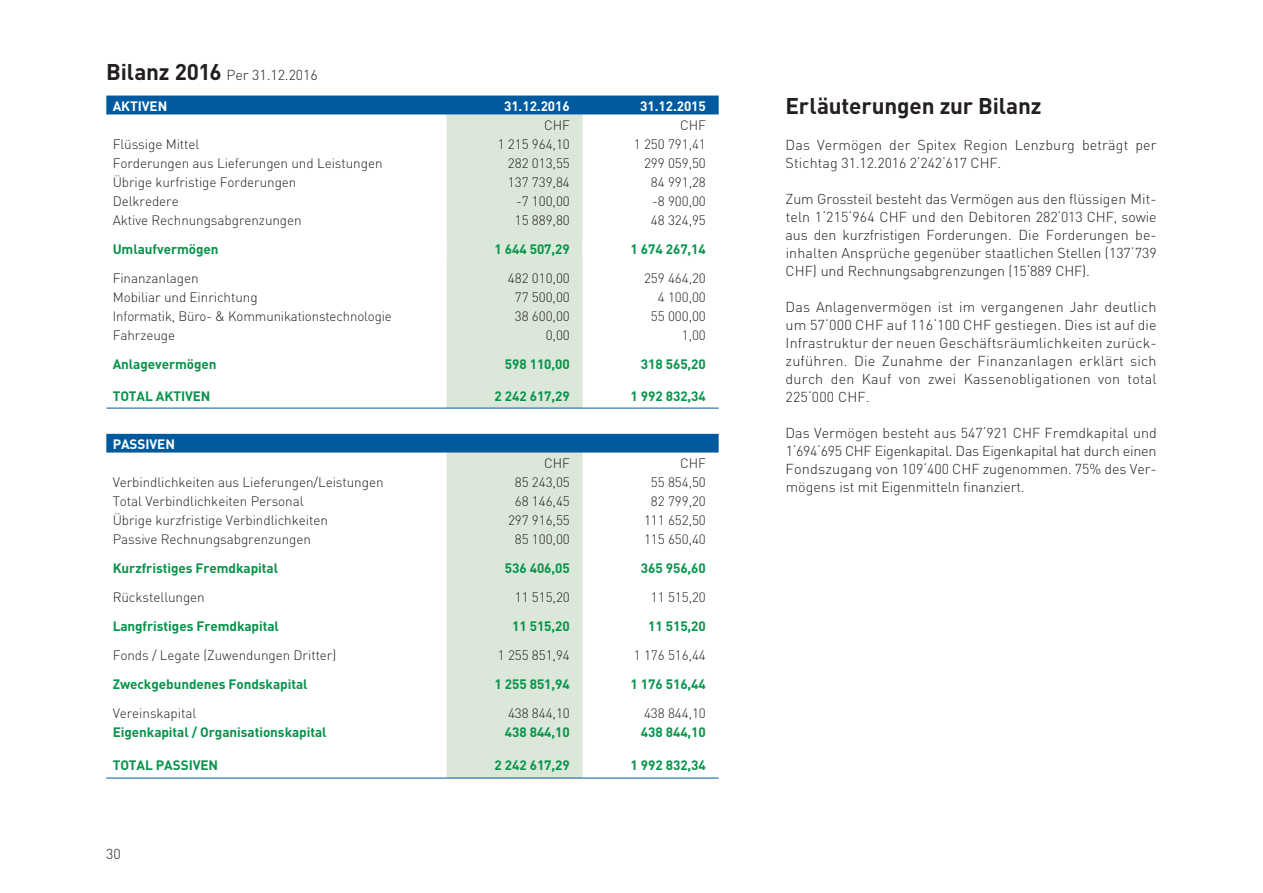
<style>
.page{position:relative;width:1263px;height:893px;background:#fff}
.page>*{position:absolute;margin:0;border:0;box-sizing:border-box;transform-origin:0 0}
.t1{font:700 22.5px "DIN";letter-spacing:-.01em;color:#231f20}
.t2{font:300 14.25px/18px "DIN";color:#231f20;text-align:justify}
.t3{font:300 13.5px "DIN";letter-spacing:-.005em;color:#231f20}
.t4{font:700 13.5px "DIN";letter-spacing:-.005em;color:#06934a}
.t5{font:700 13.5px "DIN";letter-spacing:-.005em;color:#fff}
.s1{font-weight:700;font-size:22.5px}
</style>
<div class="page">
<div style="left:106px;top:96px;width:613px;height:19px;background:#015a9d"></div>
<svg style="left:106px;top:407px;width:613px;height:371px"></svg>
<svg style="left:446px;top:115px;width:137px;height:663px;background:#d5e3d8"></svg>
<div style="left:446px;top:239px;width:137px;height:19px;background:#dbe7d9"></div>
<hr style="left:106px;top:778px;width:340px;height:1px;background:#015a9d">
<hr style="left:446px;top:778px;width:137px;height:1px;background:#015a9d">
<hr style="left:583px;top:778px;width:136px;height:1px;background:#015a9d">
<hr style="left:106px;top:408px;width:340px;height:1px;background:#015a9d">
<hr style="left:446px;top:408px;width:137px;height:1px;background:#015a9d">
<hr style="left:583px;top:408px;width:136px;height:1px;background:#015a9d">
<p class="t2" style="left:106px;top:66px;width:213px"><span class="s1">Bilanz 2016</span> Per 31.12.2016</p>
<p class="t5" style="left:113px;top:97px;width:56px">AKTIVEN</p>
<p class="t5" style="left:504px;top:97px;width:67px">31.12.2016</p>
<p class="t5" style="left:640px;top:97px;width:67px">31.12.2015</p>
<p class="t3" style="left:544px;top:117px;width:27px">CHF</p>
<p class="t3" style="left:680px;top:117px;width:27px">CHF</p>
<p class="t3" style="left:113px;top:136px;width:88px">Flüssige Mittel</p>
<p class="t3" style="left:498px;top:136px;width:74px">1 215 964,10</p>
<p class="t3" style="left:634px;top:136px;width:74px">1 250 791,41</p>
<p class="t3" style="left:113px;top:155px;width:271px">Forderungen aus Lieferungen und Leistungen</p>
<p class="t3" style="left:508px;top:155px;width:63px">282 013,55</p>
<p class="t3" style="left:644px;top:155px;width:63px">299 059,50</p>
<p class="t3" style="left:113px;top:174px;width:185px">Übrige kurfristige Forderungen</p>
<p class="t3" style="left:508px;top:174px;width:63px">137 739,84</p>
<p class="t3" style="left:651px;top:174px;width:56px">84 991,28</p>
<p class="t3" style="left:113px;top:193px;width:68px">Delkredere</p>
<p class="t3" style="left:516px;top:193px;width:55px">-7 100,00</p>
<p class="t3" style="left:652px;top:193px;width:55px">-8 900,00</p>
<p class="t3" style="left:113px;top:212px;width:191px">Aktive Rechnungsabgrenzungen</p>
<p class="t3" style="left:515px;top:212px;width:56px">15 889,80</p>
<p class="t3" style="left:651px;top:212px;width:56px">48 324,95</p>
<p class="t4" style="left:113px;top:240px;width:107px">Umlaufvermögen</p>
<p class="t4" style="left:494px;top:240px;width:77px">1 644 507,29</p>
<p class="t4" style="left:631px;top:240px;width:77px">1 674 267,14</p>
<p class="t3" style="left:113px;top:270px;width:88px">Finanzanlagen</p>
<p class="t3" style="left:508px;top:270px;width:63px">482 010,00</p>
<p class="t3" style="left:644px;top:270px;width:63px">259 464,20</p>
<p class="t3" style="left:113px;top:289px;width:146px">Mobiliar und Einrichtung</p>
<p class="t3" style="left:515px;top:289px;width:56px">77 500,00</p>
<p class="t3" style="left:658px;top:289px;width:50px">4 100,00</p>
<p class="t3" style="left:113px;top:308px;width:280px">Informatik, Büro- &amp; Kommunikationstechnologie</p>
<p class="t3" style="left:515px;top:308px;width:56px">38 600,00</p>
<p class="t3" style="left:651px;top:308px;width:56px">55 000,00</p>
<p class="t3" style="left:113px;top:327px;width:64px">Fahrzeuge</p>
<p class="t3" style="left:546px;top:327px;width:26px">0,00</p>
<p class="t3" style="left:682px;top:327px;width:26px">1,00</p>
<p class="t4" style="left:113px;top:355px;width:105px">Anlagevermögen</p>
<p class="t4" style="left:505px;top:355px;width:66px">598 110,00</p>
<p class="t4" style="left:641px;top:355px;width:66px">318 565,20</p>
<p class="t4" style="left:113px;top:387px;width:99px">TOTAL AKTIVEN</p>
<p class="t4" style="left:495px;top:387px;width:77px">2 242 617,29</p>
<p class="t4" style="left:631px;top:387px;width:77px">1 992 832,34</p>
<p class="t5" style="left:113px;top:435px;width:64px">PASSIVEN</p>
<p class="t3" style="left:544px;top:455px;width:27px">CHF</p>
<p class="t3" style="left:680px;top:455px;width:27px">CHF</p>
<p class="t3" style="left:113px;top:474px;width:272px">Verbindlichkeiten aus Lieferungen/Leistungen</p>
<p class="t3" style="left:515px;top:474px;width:56px">85 243,05</p>
<p class="t3" style="left:651px;top:474px;width:56px">55 854,50</p>
<p class="t3" style="left:113px;top:493px;width:192px">Total Verbindlichkeiten Personal</p>
<p class="t3" style="left:515px;top:493px;width:56px">68 146,45</p>
<p class="t3" style="left:651px;top:493px;width:56px">82 799,20</p>
<p class="t3" style="left:113px;top:512px;width:217px">Übrige kurzfristige Verbindlichkeiten</p>
<p class="t3" style="left:508px;top:512px;width:63px">297 916,55</p>
<p class="t3" style="left:644px;top:512px;width:63px">111 652,50</p>
<p class="t3" style="left:113px;top:531px;width:200px">Passive Rechnungsabgrenzungen</p>
<p class="t3" style="left:515px;top:531px;width:56px">85 100,00</p>
<p class="t3" style="left:644px;top:531px;width:63px">115 650,40</p>
<p class="t4" style="left:113px;top:559px;width:167px">Kurzfristiges Fremdkapital</p>
<p class="t4" style="left:505px;top:559px;width:66px">536 406,05</p>
<p class="t4" style="left:641px;top:559px;width:66px">365 956,60</p>
<p class="t3" style="left:113px;top:588px;width:94px">Rückstellungen</p>
<p class="t3" style="left:515px;top:588px;width:56px">11 515,20</p>
<p class="t3" style="left:651px;top:588px;width:56px">11 515,20</p>
<p class="t4" style="left:113px;top:617px;width:168px">Langfristiges Fremdkapital</p>
<p class="t4" style="left:512px;top:617px;width:59px">11 515,20</p>
<p class="t4" style="left:648px;top:617px;width:59px">11 515,20</p>
<p class="t3" style="left:113px;top:647px;width:225px">Fonds / Legate (Zuwendungen Dritter)</p>
<p class="t3" style="left:498px;top:647px;width:74px">1 255 851,94</p>
<p class="t3" style="left:634px;top:647px;width:74px">1 176 516,44</p>
<p class="t4" style="left:113px;top:675px;width:196px">Zweckgebundenes Fondskapital</p>
<p class="t4" style="left:495px;top:675px;width:77px">1 255 851,94</p>
<p class="t4" style="left:631px;top:675px;width:77px">1 176 516,44</p>
<p class="t3" style="left:113px;top:704px;width:85px">Vereinskapital</p>
<p class="t3" style="left:508px;top:704px;width:63px">438 844,10</p>
<p class="t3" style="left:644px;top:704px;width:63px">438 844,10</p>
<p class="t4" style="left:113px;top:723px;width:215px">Eigenkapital / Organisationskapital</p>
<p class="t4" style="left:505px;top:723px;width:66px">438 844,10</p>
<p class="t4" style="left:641px;top:723px;width:66px">438 844,10</p>
<p class="t4" style="left:113px;top:756px;width:107px">TOTAL PASSIVEN</p>
<p class="t4" style="left:495px;top:756px;width:77px">2 242 617,29</p>
<p class="t4" style="left:631px;top:756px;width:77px">1 992 832,34</p>
<p class="t2" style="left:106px;top:844px;width:16px">30</p>
<h1 class="t1" style="left:786px;top:91px;width:257px">Erläuterungen zur Bilanz</h1>
<p class="t2" style="left:786px;top:136px;width:372px">Das Vermögen der Spitex Region Lenzburg beträgt per<br>Stichtag 31.12.2016 2‘242‘617 CHF.</p>
<p class="t2" style="left:786px;top:190px;width:373px">Zum Grossteil besteht das Vermögen aus den flüssigen Mit&shy;teln 1‘215‘964 CHF und den Debitoren 282‘013 CHF, sowie aus den kurzfristigen Forderungen. Die Forderungen be&shy;inhalten Ansprüche gegenüber staatlichen Stellen (137‘739<br>CHF) und Rechnungsabgrenzungen (15‘889 CHF).</p>
<p class="t2" style="left:786px;top:298px;width:373px">Das Anlagenvermögen ist im vergangenen Jahr deutlich um 57‘000 CHF auf 116‘100 CHF gestiegen. Dies ist auf die Infrastruktur der neuen Geschäftsräumlichkeiten zurück&shy;zuführen. Die Zunahme der Finanzanlagen erklärt sich durch den Kauf von zwei Kassenobligationen von total 225‘000 CHF.</p>
<p class="t2" style="left:786px;top:424px;width:373px">Das Vermögen besteht aus 547‘921 CHF Fremdkapital und 1‘694‘695 CHF Eigenkapital. Das Eigenkapital hat durch einen Fondszugang von 109‘400 CHF zugenommen. 75% des Ver&shy;mögens ist mit Eigenmitteln finanziert.</p>
</div>
